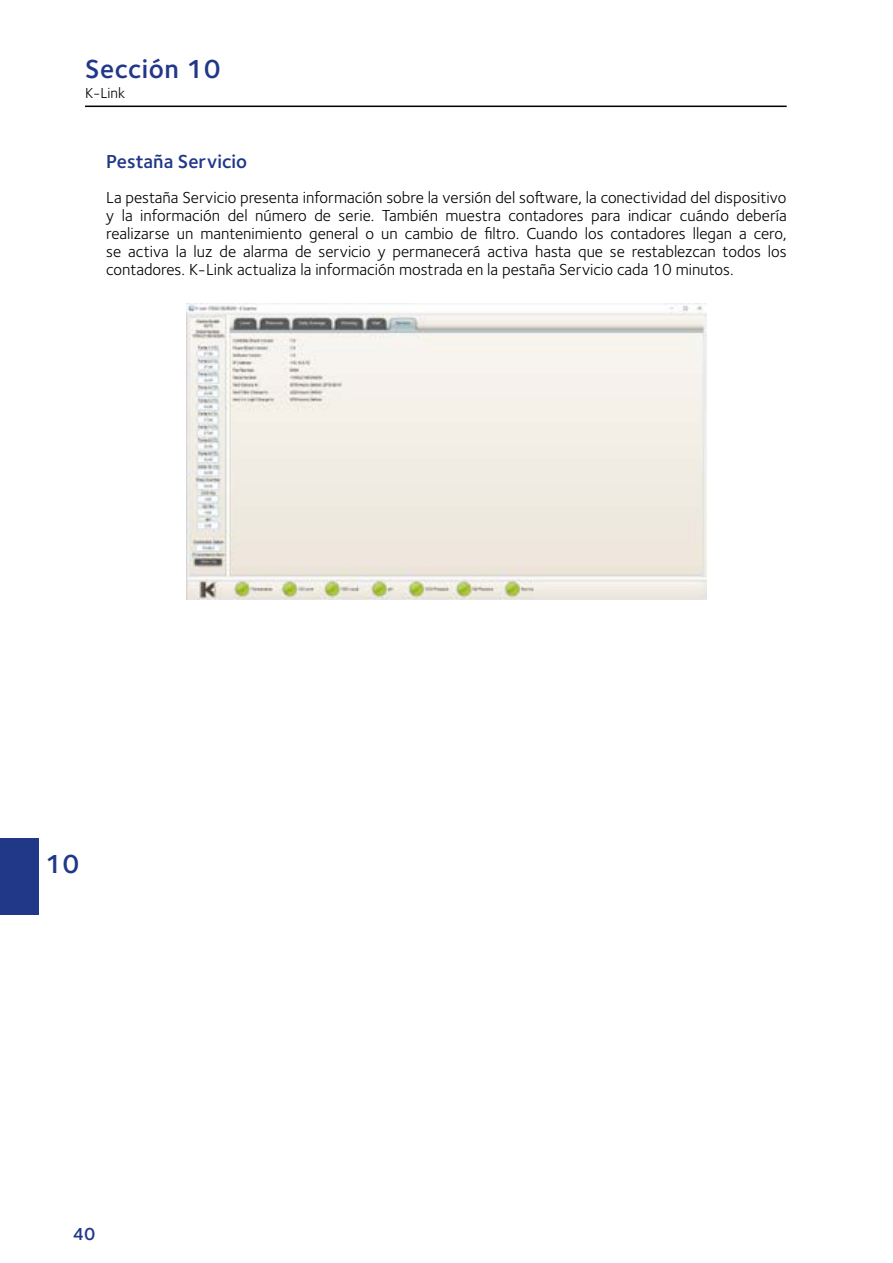
<style>
.page{position:relative;width:893px;height:1263px;background:#fff}
.page>*{position:absolute;margin:0;border:0;box-sizing:border-box;transform-origin:0 0}
.t1{font:600 27px "Foundry Sterling";letter-spacing:.02em;color:#213889}
.t2{font:600 19.5px "Foundry Sterling";color:#213889}
.t3{font:600 18px "Foundry Sterling";color:#213889}
.t4{font:16.5px/18px "Foundry Sterling";color:#000;text-align:justify}
.t5{font:15px "Foundry Sterling";color:#000}
</style>
<div class="page">
<hr style="left:85px;top:106px;width:702px;height:1px;background:#000">
<div style="left:0;top:838px;width:38px;height:76px;background:#213889"></div>
<img style="left:186px;top:303px;width:521px;height:296px">
<h1 class="t1" style="left:85px;top:53px;width:137px">Sección 10</h1>
<p class="t5" style="left:85px;top:84px;width:42px">K-Link</p>
<p class="t2" style="left:106px;top:149px;width:142px">Pestaña Servicio</p>
<p class="t4" style="left:106px;top:188px;width:682px">La pestaña Servicio presenta información sobre la versión del software, la conectividad del dispositivo y la información del número de serie. También muestra contadores para indicar cuándo debería realizarse un mantenimiento general o un cambio de filtro. Cuando los contadores llegan a cero, se activa la luz de alarma de servicio y permanecerá activa hasta que se restablezcan todos los contadores. K-Link actualiza la información mostrada en la pestaña Servicio cada 10 minutos.</p>
<h1 class="t1" style="left:45px;top:848px;width:36px">10</h1>
<p class="t3" style="left:73px;top:1223px;width:24px">40</p>
</div>
